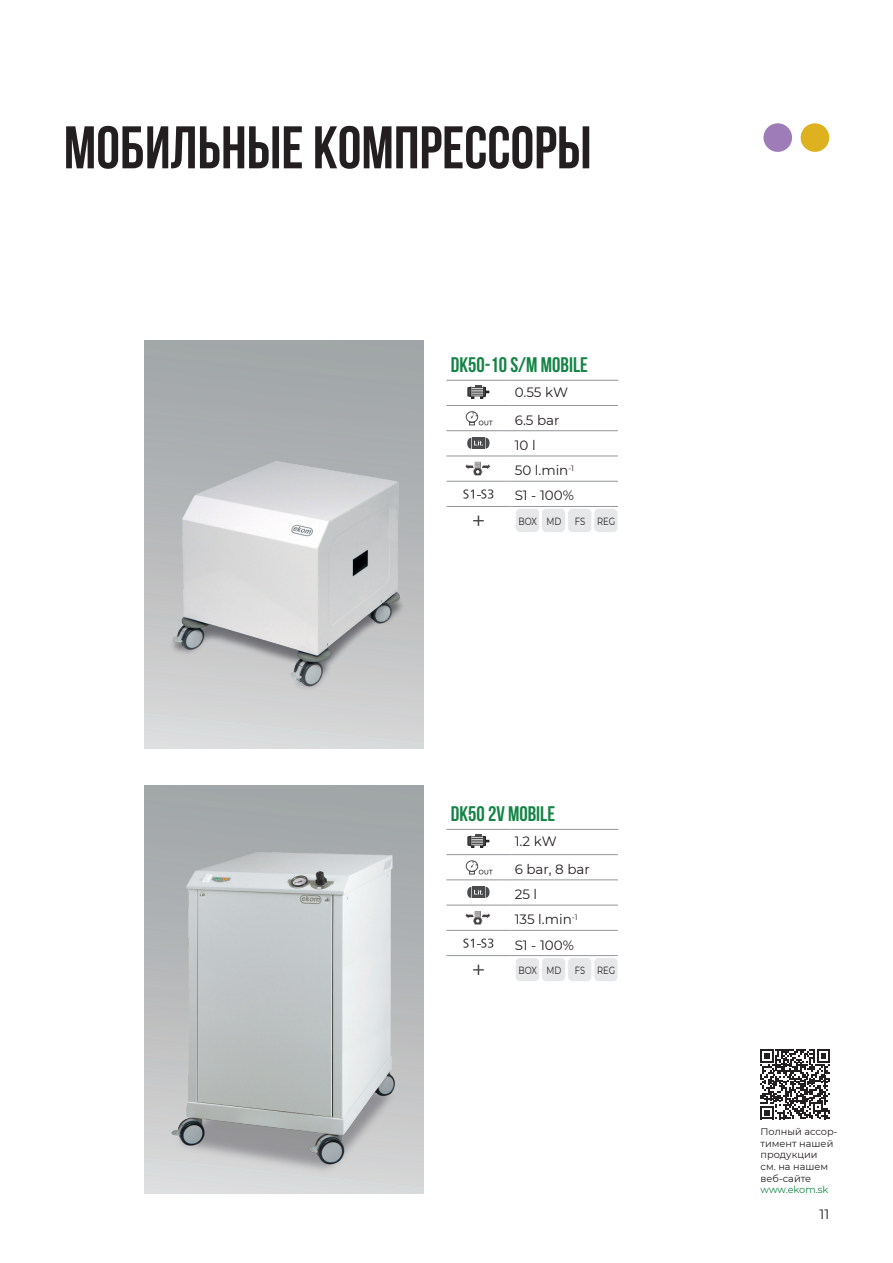
<style>
.page{position:relative;width:893px;height:1263px;background:#fff}
.page>*{position:absolute;margin:0;border:0;box-sizing:border-box;transform-origin:0 0}
.Bold_48pt{font:700 60px "Bebas Neue";color:#231f20}
.t1{font:700 21px "Bebas Neue";color:#148446}
.t2{font:13.5px "Montserrat";color:#231f20}
.t3{font:10.5px "Montserrat";color:#231f20;scale:.8 1}
.t4{font:10.5px "Montserrat";color:#231f20;scale:.78 1}
.t5{font:9.75px/11.7px "Montserrat";color:#231f20}
.t6{font:9.75px "Montserrat";letter-spacing:-.005em;color:#148446}
</style>
<div class="page">
<div style="left:145px;top:785px;width:279px;height:41px;background:#a2a7a8"></div>
<svg style="left:145px;top:340px;width:279px;height:408px;background:#b5b8b9"></svg>
<hr style="left:446px;top:380px;width:64px;height:1px;background:#939598">
<hr style="left:510px;top:380px;width:108px;height:1px;background:#939598">
<hr style="left:446px;top:405px;width:64px;height:1px;background:#939598">
<hr style="left:510px;top:405px;width:108px;height:1px;background:#939598">
<hr style="left:446px;top:430px;width:64px;height:1px;background:#939598">
<hr style="left:510px;top:430px;width:108px;height:1px;background:#939598">
<hr style="left:446px;top:456px;width:64px;height:1px;background:#939598">
<hr style="left:510px;top:456px;width:108px;height:1px;background:#939598">
<hr style="left:446px;top:481px;width:64px;height:1px;background:#939598">
<hr style="left:510px;top:481px;width:108px;height:1px;background:#939598">
<hr style="left:446px;top:506px;width:64px;height:1px;background:#939598">
<hr style="left:510px;top:506px;width:108px;height:1px;background:#939598">
<svg style="left:468px;top:385px;width:21px;height:13px"></svg>
<svg style="left:466px;top:411px;width:27px;height:15px"></svg>
<svg style="left:467px;top:438px;width:23px;height:11px"></svg>
<svg style="left:465px;top:462px;width:25px;height:13px"></svg>
<svg style="left:463px;top:489px;width:30px;height:10px"></svg>
<hr style="left:446px;top:829px;width:64px;height:1px;background:#939598">
<hr style="left:510px;top:829px;width:108px;height:1px;background:#939598">
<hr style="left:446px;top:854px;width:64px;height:1px;background:#939598">
<hr style="left:510px;top:854px;width:108px;height:1px;background:#939598">
<hr style="left:446px;top:880px;width:64px;height:1px;background:#939598">
<hr style="left:510px;top:880px;width:108px;height:1px;background:#939598">
<hr style="left:446px;top:905px;width:64px;height:1px;background:#939598">
<hr style="left:510px;top:905px;width:108px;height:1px;background:#939598">
<hr style="left:446px;top:930px;width:64px;height:1px;background:#939598">
<hr style="left:510px;top:930px;width:108px;height:1px;background:#939598">
<hr style="left:446px;top:955px;width:64px;height:1px;background:#939598">
<hr style="left:510px;top:955px;width:108px;height:1px;background:#939598">
<svg style="left:468px;top:834px;width:21px;height:13px"></svg>
<svg style="left:466px;top:860px;width:27px;height:15px"></svg>
<svg style="left:467px;top:887px;width:23px;height:11px"></svg>
<svg style="left:465px;top:911px;width:25px;height:13px"></svg>
<svg style="left:463px;top:938px;width:30px;height:10px"></svg>
<div style="left:763px;top:123px;width:29px;height:29px;background:#9d7cb7;border-radius:50%"></div>
<div style="left:801px;top:123px;width:28px;height:29px;background:#ddb21e;border-radius:50%"></div>
<svg style="left:473px;top:515px;width:11px;height:11px"></svg>
<svg style="left:473px;top:965px;width:11px;height:10px"></svg>
<div style="left:594px;top:958px;width:24px;height:23px;background:#e6e7e9;border-radius:4px"></div>
<div style="left:542px;top:958px;width:23px;height:23px;background:#e6e7e9;border-radius:4px"></div>
<div style="left:568px;top:958px;width:23px;height:23px;background:#e6e7e9;border-radius:4px"></div>
<svg style="left:760px;top:1049px;width:70px;height:70px"></svg>
<div style="left:516px;top:958px;width:23px;height:23px;background:#e6e7e9;border-radius:4px"></div>
<div style="left:542px;top:509px;width:23px;height:23px;background:#e6e7e9;border-radius:4px"></div>
<div style="left:516px;top:509px;width:23px;height:23px;background:#e6e7e9;border-radius:4px"></div>
<div style="left:568px;top:509px;width:23px;height:23px;background:#e6e7e9;border-radius:4px"></div>
<div style="left:594px;top:509px;width:24px;height:23px;background:#e6e7e9;border-radius:4px"></div>
<img style="left:151px;top:429px;width:273px;height:275px">
<img style="left:144px;top:826px;width:280px;height:367px">
<p class="Bold_48pt" style="left:64px;top:115px;width:529px">МОБИЛЬНЫЕ КОМПРЕССОРЫ</p>
<p class="t1" style="left:451px;top:354px;width:138px">DK50-10 S/M MOBILE</p>
<p class="t2" style="left:515px;top:383px;width:55px">0.55 kW</p>
<p class="t2" style="left:515px;top:411px;width:46px">6.5 bar</p>
<p class="t2" style="left:515px;top:436px;width:22px">10 l</p>
<p class="t2" style="left:515px;top:461px;width:61px">50 l.min<sup>-1</sup></p>
<p class="t2" style="left:515px;top:486px;width:61px">S1 - 100%</p>
<p class="t3" style="left:518px;top:514px;width:25px">BOX</p>
<p class="t3" style="left:546px;top:514px;width:20px">MD</p>
<p class="t3" style="left:575px;top:514px;width:14px">FS</p>
<p class="t3" style="left:597px;top:514px;width:24px">REG</p>
<p class="t1" style="left:451px;top:803px;width:106px">DK50 2V MOBILE</p>
<p class="t2" style="left:515px;top:832px;width:44px">1.2 kW</p>
<p class="t2" style="left:515px;top:860px;width:77px">6 bar, 8 bar</p>
<p class="t2" style="left:515px;top:885px;width:24px">25 l</p>
<p class="t2" style="left:515px;top:910px;width:64px">135 l.min<sup>-1</sup></p>
<p class="t2" style="left:515px;top:935px;width:61px">S1 - 100%</p>
<p class="t3" style="left:518px;top:963px;width:25px">BOX</p>
<p class="t3" style="left:546px;top:963px;width:20px">MD</p>
<p class="t4" style="left:575px;top:963px;width:14px">FS</p>
<p class="t3" style="left:597px;top:963px;width:24px">REG</p>
<p class="t5" style="left:760px;top:1125px;width:79px">Полный ассор&shy;тимент нашей продукции<br>см. на нашем веб-сайте</p>
<p class="t6" style="left:760px;top:1183px;width:69px">www.ekom.sk</p>
<p class="t2" style="left:819px;top:1205px;width:11px">11</p>
</div>
